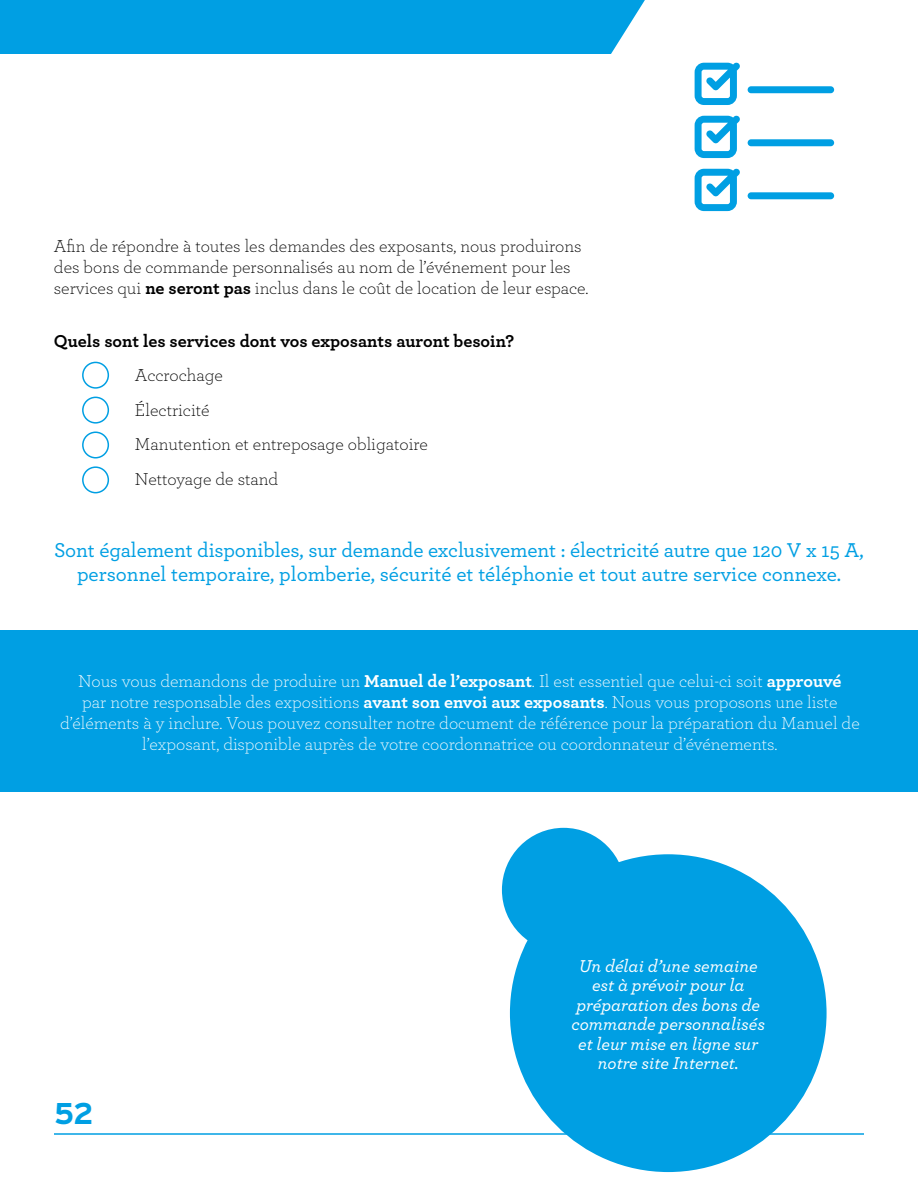
<style>
.page{position:relative;width:918px;height:1188px;background:#fff}
.page>*{position:absolute;margin:0;border:0;box-sizing:border-box;transform-origin:0 0}
.t1{font:700 30px "Interstate";color:#009fe3}
.t2{font:500 21px/24px "Archer";letter-spacing:-.005em;color:#009fe3;text-align:center}
.t3{font:300 18px/21px "Archer";color:#fff;text-align:center}
.t4{font:300 18px/34.5px "Archer";color:#000}
.t5{font:italic 500 18px/19.5px "Archer";color:#fff;text-align:center}
.t6{font:700 18px "Archer";color:#000}
.s1{font-weight:700}
</style>
<div class="page">
<hr style="left:54px;top:1133px;width:810px;height:2px;background:#009fe3">
<div style="left:0;top:630px;width:918px;height:162px;background:#009fe3"></div>
<div style="left:0;top:0;width:710px;height:53px;background:#009fe3"></div>
<svg style="left:558px;top:0;width:277px;height:212px"></svg>
<div style="left:748px;top:192px;width:86px;height:7px;background:#009fe3;border-radius:3px"></div>
<div style="left:748px;top:139px;width:86px;height:7px;background:#009fe3;border-radius:3px"></div>
<div style="left:748px;top:86px;width:86px;height:7px;background:#009fe3;border-radius:3px"></div>
<svg style="left:695px;top:53px;width:45px;height:158px"></svg>
<div style="left:82px;top:362px;width:27px;height:27px;border:2px solid #009fe3;border-radius:50%"></div>
<div style="left:82px;top:397px;width:27px;height:27px;border:2px solid #009fe3;border-radius:50%"></div>
<div style="left:82px;top:432px;width:27px;height:27px;border:2px solid #009fe3;border-radius:50%"></div>
<div style="left:82px;top:466px;width:27px;height:27px;border:2px solid #009fe3;border-radius:50%"></div>
<div style="left:510px;top:854px;width:317px;height:318px;background:#009fe3;border-radius:50%"></div>
<div style="left:502px;top:828px;width:123px;height:124px;background:#009fe3;border-radius:50%"></div>
<p class="t4" style="left:54px;top:235px;width:536px;line-height:21px">Afin de répondre à toutes les demandes des exposants, nous produirons des bons de commande personnalisés au nom de l’événement pour les services qui <span class="s1">ne seront pas</span> inclus dans le coût de location de leur espace.</p>
<p class="t6" style="left:54px;top:326px;width:462px">Quels sont les services dont vos exposants auront besoin?</p>
<p class="t4" style="left:135px;top:357px;width:294px">Accrochage<br>Électricité<br>Manutention et entreposage obligatoire<br>Nettoyage de stand</p>
<p class="t2" style="left:54px;top:536px;width:811px">Sont également disponibles, sur demande exclusivement : électricité autre que 120 V x 15 A, personnel temporaire, plomberie, sécurité et téléphonie et tout autre service connexe.</p>
<p class="t3" style="left:60px;top:669px;width:801px">Nous vous demandons de produire un <span class="s1">Manuel de l’exposant</span>. Il est essentiel que celui-ci soit <span class="s1">approuvé<br></span>par notre responsable des expositions <span class="s1">avant son envoi aux exposants</span>. Nous vous proposons une liste d’éléments à y inclure. Vous pouvez consulter notre document de référence pour la préparation du Manuel de l’exposant, disponible auprès de votre coordonnatrice ou coordonnateur d’événements.</p>
<h1 class="t1" style="left:54px;top:1097px;width:41px">52</h1>
<p class="t5" style="left:572px;top:955px;width:195px">Un délai d’une semaine est à prévoir pour la préparation des bons de commande personnalisés et leur mise en ligne sur notre site Internet.</p>
</div>
